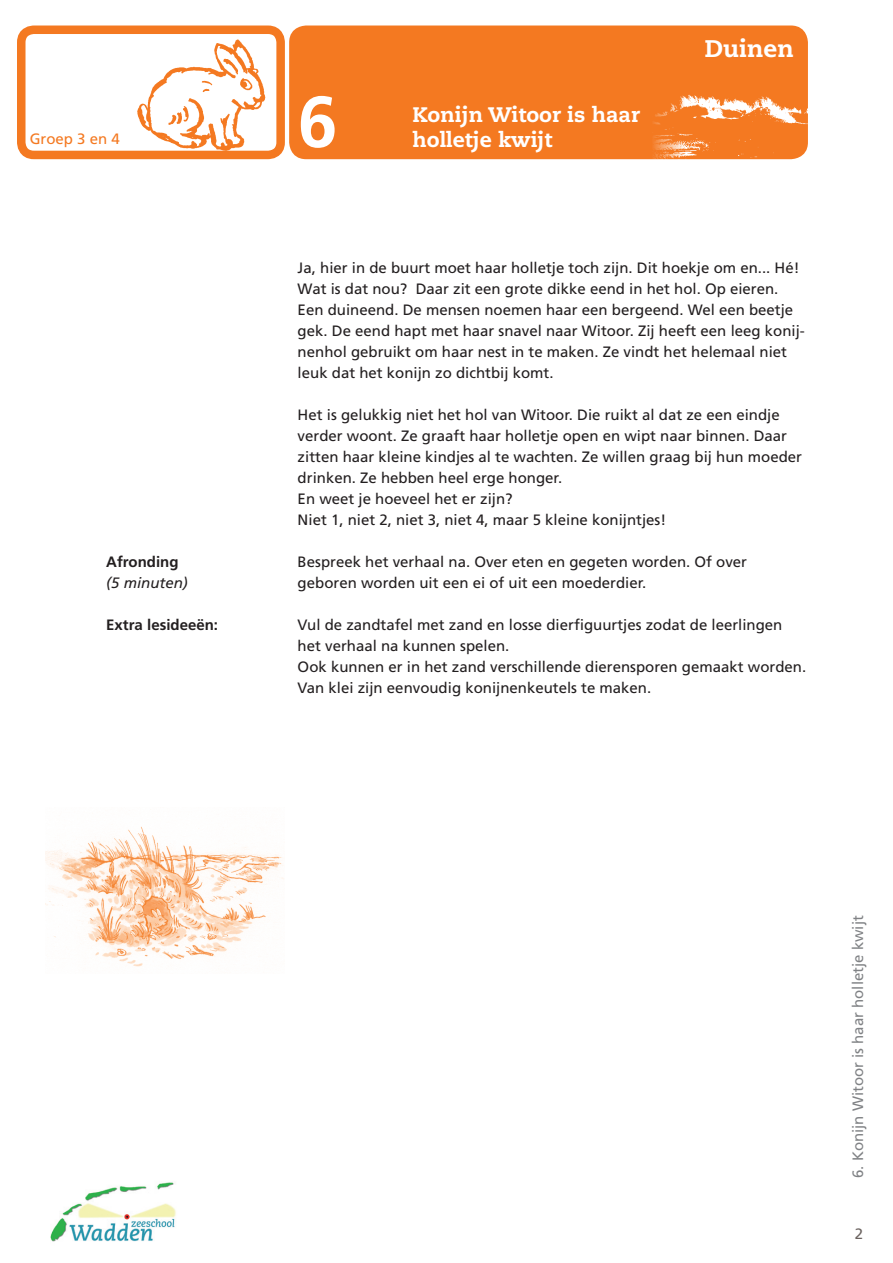
<style>
.page{position:relative;width:893px;height:1263px;background:#fff}
.page>*{position:absolute;margin:0;border:0;box-sizing:border-box;transform-origin:0 0}
.t1{font:700 72px "Frutiger";color:#fff}
.t2{font:800 24px "Caecilia";color:#fff}
.t3{font:800 21px/25.5px "Caecilia";color:#fff}
.t4{font:15px/21px "Frutiger";color:#231f20}
.t5{font:15px "Frutiger";color:#808285}
.t6{font:700 15px "Frutiger";color:#231f20}
.t7{font:italic 15px "Frutiger";color:#231f20}
.t8{font:15px "Frutiger";color:#f47921}
.t9{font:15px "Frutiger";color:#6b6360}
</style>
<div class="page">
<div style="left:289px;top:26px;width:519px;height:133px;background:#f47921;border-radius:17px"></div>
<div style="left:17px;top:26px;width:268px;height:133px;border:9px solid #f47921;border-radius:13px"></div>
<img style="left:50px;top:1182px;width:126px;height:60px">
<img style="left:115px;top:35px;width:162px;height:116px">
<img style="left:653px;top:94px;width:155px;height:65px">
<img style="left:46px;top:826px;width:238px;height:141px">
<p class="t8" style="left:30px;top:130px;width:92px">Groep 3 en 4</p>
<h1 class="t1" style="left:298px;top:80px;width:42px">6</h1>
<h3 class="t3" style="left:412px;top:101px;width:229px">Konijn Witoor is haar holletje kwijt</h3>
<h2 class="t2" style="left:705px;top:34px;width:90px">Duinen</h2>
<p class="t4" style="left:298px;top:257px;width:509px">Ja, hier in de buurt moet haar holletje toch zijn. Dit hoekje om en... Hé!<br>Wat is dat nou? Daar zit een grote dikke eend in het hol. Op eieren.<br>Een duineend. De mensen noemen haar een bergeend. Wel een beetje gek. De eend hapt met haar snavel naar Witoor. Zij heeft een leeg konij&shy;nenhol gebruikt om haar nest in te maken. Ze vindt het helemaal niet leuk dat het konijn zo dichtbij komt.</p>
<p class="t4" style="left:298px;top:404px;width:506px">Het is gelukkig niet het hol van Witoor. Die ruikt al dat ze een eindje verder woont. Ze graaft haar holletje open en wipt naar binnen. Daar zitten haar kleine kindjes al te wachten. Ze willen graag bij hun moeder drinken. Ze hebben heel erge honger.<br>En weet je hoeveel het er zijn?<br>Niet 1, niet 2, niet 3, niet 4, maar 5 kleine konijntjes!</p>
<p class="t6" style="left:106px;top:553px;width:74px">Afronding</p>
<p class="t4" style="left:298px;top:551px;width:451px">Bespreek het verhaal na. Over eten en gegeten worden. Of over geboren worden uit een ei of uit een moederdier.</p>
<p class="t6" style="left:106px;top:616px;width:113px">Extra lesideeën:</p>
<p class="t4" style="left:298px;top:614px;width:510px">Vul de zandtafel met zand en losse dierfiguurtjes zodat de leerlingen het verhaal na kunnen spelen.<br>Ook kunnen er in het zand verschillende dierensporen gemaakt worden.<br>Van klei zijn eenvoudig konijnenkeutels te maken.</p>
<p class="t7" style="left:106px;top:574px;width:83px">(5 minuten)</p>
<p class="t5" style="left:849px;top:1178px;width:264px;rotate:-90deg">6. Konijn Witoor is haar holletje kwijt</p>
<p class="t9" style="left:855px;top:1225px;width:10px">2</p>
</div>
